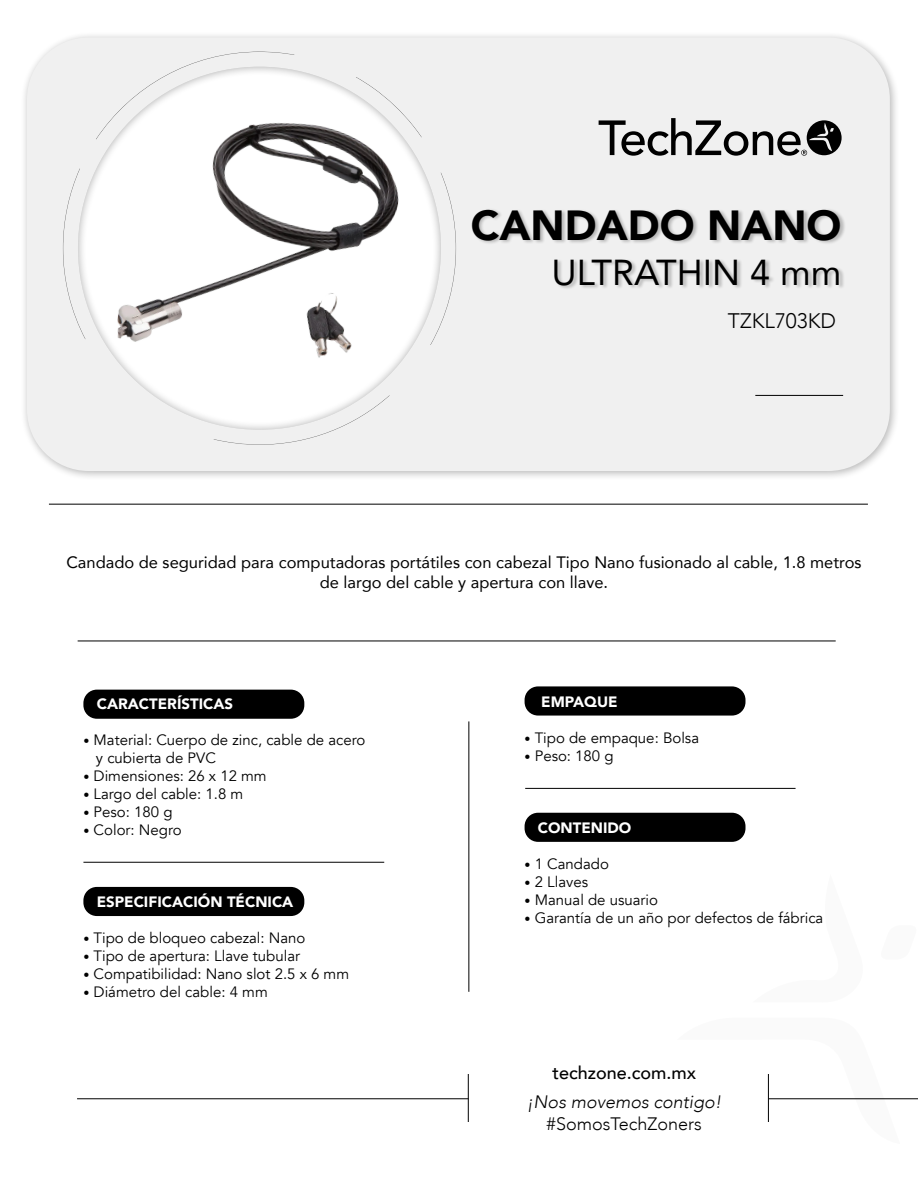
<style>
.page{position:relative;width:918px;height:1188px;background:#fff}
.page>*{position:absolute;margin:0;border:0;box-sizing:border-box;transform-origin:0 0}
.t1{font:900 42px "Avenir";color:#000}
.t2{font:36px "Avenir";color:#000}
.t3{font:300 21px "Avenir";color:#000}
.t4{font:italic 300 18px "Avenir";color:#000}
.t5{font:300 18px "Avenir";color:#000}
.t6{font:500 18px "Avenir";color:#000}
.t7{font:16.5px "Avenir";color:#000}
.t8{font:15px "Avenir";color:#000}
.t9{font:900 15px "Avenir";color:#fff}
.s1{font-size:12px}
</style>
<div class="page">
<div style="left:83px;top:887px;width:221px;height:29px;background:#000;border-radius:14px"></div>
<div style="left:83px;top:690px;width:221px;height:29px;background:#000;border-radius:14px"></div>
<div style="left:525px;top:686px;width:221px;height:30px;background:#000;border-radius:14px"></div>
<div style="left:525px;top:813px;width:221px;height:29px;background:#000;border-radius:14px"></div>
<div style="left:20px;top:31px;width:879px;height:450px;background:#000;opacity:.28"></div>
<div style="left:27px;top:38px;width:863px;height:433px;background:#f0f0f0;border-radius:62px"></div>
<svg style="left:599px;top:118px;width:243px;height:38px"></svg>
<hr style="left:468px;top:1074px;width:1px;height:48px;background:#000">
<div style="left:78px;top:66px;width:364px;height:365px;background:#000;opacity:.37"></div>
<div style="left:472px;top:209px;width:374px;height:81px;background:#000;opacity:.23"></div>
<hr style="left:77px;top:1099px;width:391px;height:1px;background:#000">
<hr style="left:525px;top:788px;width:271px;height:1px;background:#000">
<hr style="left:755px;top:395px;width:88px;height:1px;background:#000">
<hr style="left:83px;top:862px;width:301px;height:1px;background:#000">
<hr style="left:49px;top:504px;width:819px;height:1px;background:#000">
<hr style="left:78px;top:641px;width:758px;height:1px;background:#000">
<div style="left:213px;top:395px;width:178px;height:51px;background:#000;opacity:.37"></div>
<div style="left:96px;top:51px;width:199px;height:90px;background:#f0f0f0"></div>
<div style="left:429px;top:171px;width:28px;height:176px;background:#000;opacity:.37"></div>
<hr style="left:469px;top:721px;width:1px;height:271px;background:#000">
<svg style="left:767px;top:1074px;width:151px;height:48px"></svg>
<img style="left:78px;top:67px;width:363px;height:338px">
<p class="t1" style="left:471px;top:190px;width:372px">CANDADO NANO</p>
<p class="t2" style="left:551px;top:244px;width:292px">ULTRATHIN 4 mm</p>
<p class="t3" style="left:728px;top:308px;width:110px">TZKL703KD</p>
<p class="t7" style="left:66px;top:549px;width:797px">Candado de seguridad para computadoras portátiles con cabezal Tipo Nano fusionado al cable, 1.8 metros</p>
<p class="t7" style="left:320px;top:569px;width:290px">de largo del cable y apertura con llave.</p>
<p class="t9" style="left:97px;top:691px;width:138px">CARACTERÍSTICAS</p>
<p class="t8" style="left:83px;top:731px;width:283px"><span class="s1">•</span> Material: Cuerpo de zinc, cable de acero</p>
<p class="t8" style="left:96px;top:749px;width:121px">y cubierta de PVC</p>
<p class="t8" style="left:83px;top:767px;width:185px"><span class="s1">•</span> Dimensiones: 26 x 12 mm</p>
<p class="t8" style="left:83px;top:785px;width:161px"><span class="s1">•</span> Largo del cable: 1.8 m</p>
<p class="t8" style="left:83px;top:803px;width:91px"><span class="s1">•</span> Peso: 180 g</p>
<p class="t8" style="left:83px;top:821px;width:100px"><span class="s1">•</span> Color: Negro</p>
<p class="t9" style="left:97px;top:889px;width:198px">ESPECIFICACIÓN TÉCNICA</p>
<p class="t8" style="left:83px;top:929px;width:224px"><span class="s1">•</span> Tipo de bloqueo cabezal: Nano</p>
<p class="t8" style="left:83px;top:947px;width:218px"><span class="s1">•</span> Tipo de apertura: Llave tubular</p>
<p class="t8" style="left:83px;top:965px;width:267px"><span class="s1">•</span> Compatibilidad: Nano slot 2.5 x 6 mm</p>
<p class="t8" style="left:83px;top:983px;width:186px"><span class="s1">•</span> Diámetro del cable: 4 mm</p>
<p class="t9" style="left:541px;top:689px;width:78px">EMPAQUE</p>
<p class="t8" style="left:525px;top:729px;width:176px"><span class="s1">•</span> Tipo de empaque: Bolsa</p>
<p class="t8" style="left:525px;top:747px;width:91px"><span class="s1">•</span> Peso: 180 g</p>
<p class="t9" style="left:538px;top:815px;width:95px">CONTENIDO</p>
<p class="t8" style="left:525px;top:855px;width:86px"><span class="s1">•</span> 1 Candado</p>
<p class="t8" style="left:525px;top:873px;width:65px"><span class="s1">•</span> 2 Llaves</p>
<p class="t8" style="left:525px;top:891px;width:135px"><span class="s1">•</span> Manual de usuario</p>
<p class="t8" style="left:525px;top:909px;width:300px"><span class="s1">•</span> Garantía de un año por defectos de fábrica</p>
<p class="t6" style="left:552px;top:1057px;width:145px">techzone.com.mx</p>
<p class="t4" style="left:527px;top:1091px;width:196px">¡Nos movemos contigo!</p>
<p class="t5" style="left:547px;top:1113px;width:157px">#SomosTechZoners</p>
</div>
